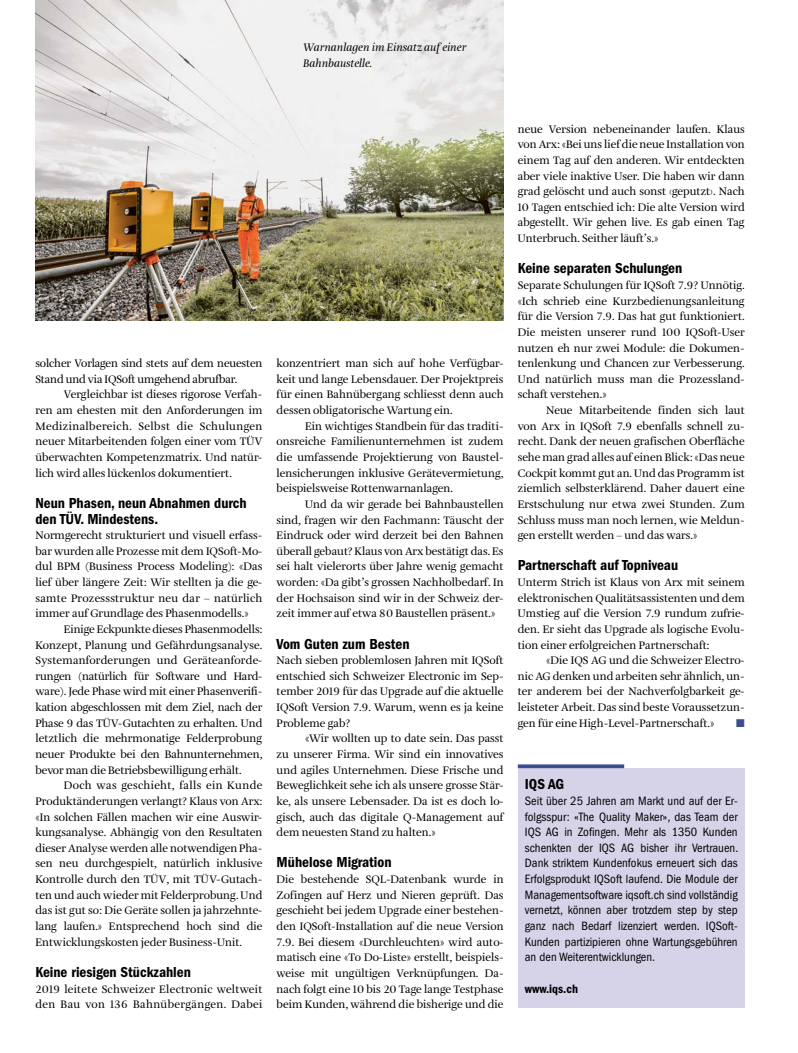
<style>
.page{position:relative;width:798px;height:1053px;background:#fff}
.page>*{position:absolute;margin:0;border:0;box-sizing:border-box;transform-origin:0 0}
.t1{font:15px/15.6px "ITC Franklin Gothic Std Dm Cd";color:#000}
.t2{font:condensed 12.5px/15.6px "ITC Franklin Gothic Std";color:#000;text-align:justify}
.t3{font:12.5px "ITC Franklin Gothic Std Dm Cd";color:#000}
.t4{font:11.25px/15.6px "Amalia Pro";color:#000;text-align:justify}
.t5{font:11.25px/15.6px "Amalia Pro";letter-spacing:.02em;color:#000}
.t6{font:italic 11.25px/15.6px "Amalia Pro";color:#000}
.t7{font:11.25px "Zapf Dingbats Std";color:#3c4e8f}
</style>
<div class="page">
<div style="left:517px;top:768px;width:227px;height:240px;background:#d6d3e8"></div>
<svg style="left:517px;top:764px;width:107px;height:4px"></svg>
<img style="left:35px;top:0;width:468px;height:320px">
<p class="t6" style="left:303px;top:40px;width:164px">Warnanlagen im Einsatz auf einer<br>Bahnbaustelle.</p>
<p class="t4" style="left:35px;top:356px;width:228px">solcher Vorlagen sind stets auf dem neuesten<br>Stand und via IQSoft umgehend abrufbar.</p>
<p class="t4" style="left:35px;top:387px;width:228px;text-indent:28px">Vergleichbar ist dieses rigorose Verfah&shy;ren am ehesten mit den Anforderungen im Medizinalbereich. Selbst die Schulungen neuer Mitarbeitenden folgen einer vom TÜV überwachten Kompetenzmatrix. Und natür&shy;lich wird alles lückenlos dokumentiert.</p>
<h1 class="t1" style="left:35px;top:495px;width:213px">Neun Phasen, neun Abnahmen durch den TÜV. Mindestens.</h1>
<p class="t4" style="left:35px;top:528px;width:228px">Normgerecht strukturiert und visuell erfass&shy;bar wurden alle Prozesse mit dem IQSoft-Mo&shy;dul BPM (Business Process Modeling): «Das lief über längere Zeit: Wir stellten ja die ge&shy;samte Prozessstruktur neu dar – natürlich immer auf Grundlage des Phasenmodells.»</p>
<p class="t4" style="left:35px;top:621px;width:228px;text-indent:28px">Einige Eckpunkte dieses Phasenmodells:<br>Konzept, Planung und Gefährdungsanalyse.<br>Systemanforderungen und Geräteanforde&shy;rungen (natürlich für Software und Hard&shy;ware). Jede Phase wird mit einer Phasenverifi&shy;kation abgeschlossen mit dem Ziel, nach der Phase 9 das TÜV-Gutachten zu erhalten. Und letztlich die mehrmonatige Felderprobung neuer Produkte bei den Bahnunternehmen, bevor man die Betriebsbewilligung erhält.</p>
<p class="t4" style="left:35px;top:778px;width:228px;text-indent:28px">Doch was geschieht, falls ein Kunde Produktänderungen verlangt? Klaus von Arx: «In solchen Fällen machen wir eine Auswir&shy;kungsanalyse. Abhängig von den Resultaten dieser Analyse werden alle notwendigen Pha&shy;sen neu durchgespielt, natürlich inklusive Kontrolle durch den TÜV, mit TÜV-Gutach&shy;ten und auch wieder mit Felderprobung. Und das ist gut so: Die Geräte sollen ja jahrzehnte&shy;lang laufen.» Entsprechend hoch sind die Entwicklungskosten jeder Business-Unit.</p>
<h1 class="t1" style="left:35px;top:964px;width:157px">Keine riesigen Stückzahlen</h1>
<p class="t5" style="left:35px;top:981px;width:228px">2019 leitete Schweizer Electronic weltweit den Bau von 136 Bahnübergängen. Dabei</p>
<p class="t4" style="left:276px;top:356px;width:228px">konzentriert man sich auf hohe Verfügbar&shy;keit und lange Lebensdauer. Der Projektpreis für einen Bahnübergang schliesst denn auch dessen obligatorische Wartung ein.</p>
<p class="t4" style="left:276px;top:418px;width:228px;text-indent:28px">Ein wichtiges Standbein für das traditi&shy;onsreiche Familienunternehmen ist zudem die umfassende Projektierung von Baustel&shy;lensicherungen inklusive Gerätevermietung, beispielsweise Rottenwarnanlagen.</p>
<p class="t4" style="left:276px;top:496px;width:228px;text-indent:28px">Und da wir gerade bei Bahnbaustellen sind, fragen wir den Fachmann: Täuscht der Eindruck oder wird derzeit bei den Bahnen überall gebaut? Klaus von Arx bestätigt das. Es sei halt vielerorts über Jahre wenig gemacht worden: «Da gibt’s grossen Nachholbedarf. In der Hochsaison sind wir in der Schweiz der&shy;zeit immer auf etwa 80 Baustellen präsent.»</p>
<h1 class="t1" style="left:276px;top:635px;width:134px">Vom Guten zum Besten</h1>
<p class="t4" style="left:276px;top:653px;width:228px">Nach sieben problemlosen Jahren mit IQSoft entschied sich Schweizer Electronic im Sep&shy;tember 2019 für das Upgrade auf die aktuelle IQSoft Version 7.9. Warum, wenn es ja keine Probleme gab?</p>
<p class="t4" style="left:276px;top:731px;width:228px;text-indent:28px">«Wir wollten up to date sein. Das passt zu unserer Firma. Wir sind ein innovatives und agiles Unternehmen. Diese Frische und Beweglichkeit sehe ich als unsere grosse Stär&shy;ke, als unsere Lebensader. Da ist es doch lo&shy;gisch, auch das digitale Q-Management auf dem neuesten Stand zu halten.»</p>
<h1 class="t1" style="left:276px;top:854px;width:116px">Mühelose Migration</h1>
<p class="t4" style="left:276px;top:871px;width:228px">Die bestehende SQL-Datenbank wurde in Zofingen auf Herz und Nieren geprüft. Das geschieht bei jedem Upgrade einer bestehen&shy;den IQSoft-Installation auf die neue Version 7.9. Bei diesem «Durchleuchten» wird auto&shy;matisch eine «To Do-Liste» erstellt, beispiels&shy;weise mit ungültigen Verknüpfungen. Da&shy;nach folgt eine 10 bis 20 Tage lange Testphase beim Kunden, während die bisherige und die</p>
<p class="t4" style="left:517px;top:121px;width:228px">neue Version nebeneinander laufen. Klaus von Arx: «Bei uns lief die neue Installation von einem Tag auf den anderen. Wir entdeckten aber viele inaktive User. Die haben wir dann grad gelöscht und auch sonst ‹geputzt›. Nach 10 Tagen entschied ich: Die alte Version wird abgestellt. Wir gehen live. Es gab einen Tag Unterbruch. Seither läuft’s.»</p>
<h1 class="t1" style="left:517px;top:260px;width:166px">Keine separaten Schulungen</h1>
<p class="t4" style="left:517px;top:278px;width:228px">Separate Schulungen für IQSoft 7.9? Unnötig. «Ich schrieb eine Kurzbedienungsanleitung für die Version 7.9. Das hat gut funktioniert.<br>Die meisten unserer rund 100 IQSoft-User nutzen eh nur zwei Module: die Dokumen&shy;tenlenkung und Chancen zur Verbesserung.<br>Und natürlich muss man die Prozessland&shy;schaft verstehen.»</p>
<p class="t4" style="left:517px;top:403px;width:228px;text-indent:28px">Neue Mitarbeitende finden sich laut von Arx in IQSoft 7.9 ebenfalls schnell zu&shy;recht. Dank der neuen grafischen Oberfläche sehe man grad alles auf einen Blick: «Das neue Cockpit kommt gut an. Und das Programm ist ziemlich selbsterklärend. Daher dauert eine Erstschulung nur etwa zwei Stunden. Zum Schluss muss man noch lernen, wie Meldun&shy;gen erstellt werden – und das wars.»</p>
<h1 class="t1" style="left:517px;top:557px;width:162px">Partnerschaft auf Topniveau</h1>
<p class="t4" style="left:517px;top:575px;width:228px;text-align:left">Unterm Strich ist Klaus von Arx mit seinem elektronischen Qualitätsassistenten und dem Umstieg auf die Version 7.9 rundum zufrie&shy;den. Er sieht das Upgrade als logische Evolu&shy;tion einer erfolgreichen Partnerschaft:</p>
<p class="t4" style="left:517px;top:653px;width:228px;text-indent:28px">«Die IQS AG und die Schweizer Electro&shy;nic AG denken und arbeiten sehr ähnlich, un&shy;ter anderem bei der Nachverfolgbarkeit ge&shy;leisteter Arbeit. Das sind beste Voraussetzun&shy;gen für eine High-Level-Partnerschaft.»</p>
<p class="t7" style="left:736px;top:717px;width:10px">■</p>
<h1 class="t1" style="left:524px;top:776px;width:41px">IQS AG</h1>
<p class="t2" style="left:524px;top:793px;width:215px">Seit über 25 Jahren am Markt und auf der Er&shy;folgsspur: «The Quality Maker», das Team der IQS AG in Zofingen. Mehr als 1350 Kunden schenkten der IQS AG bisher ihr Vertrauen.<br>Dank striktem Kundenfokus erneuert sich das Erfolgsprodukt IQSoft laufend. Die Module der Managementsoftware iqsoft.ch sind vollständig vernetzt, können aber trotzdem step by step ganz nach Bedarf lizenziert werden. IQSoft-Kunden partizipieren ohne Wartungsgebühren an den Weiterentwicklungen.</p>
<p class="t3" style="left:524px;top:981px;width:55px">www.iqs.ch</p>
</div>
